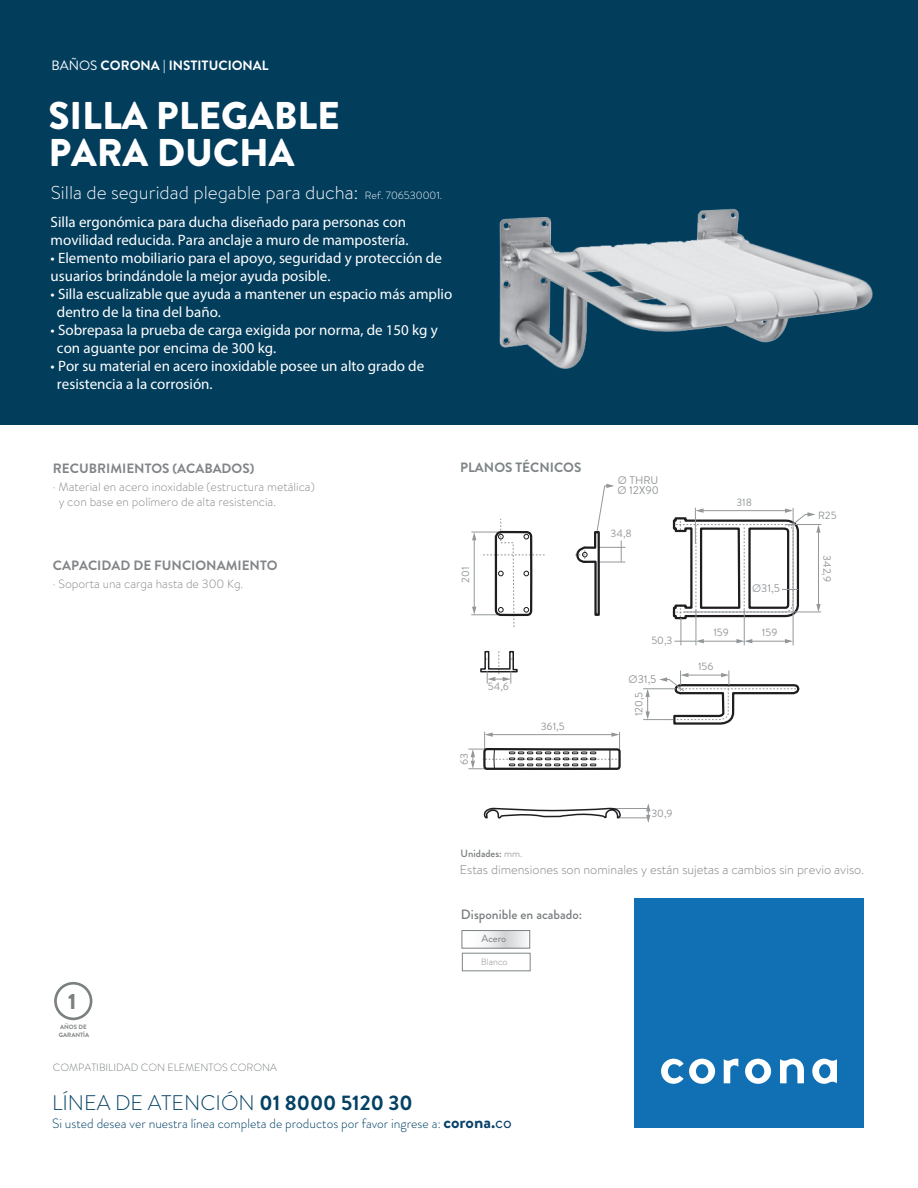
<style>
.page{position:relative;width:918px;height:1188px;background:#fff}
.page>*{position:absolute;margin:0;border:0;box-sizing:border-box;transform-origin:0 0}
.t1{font:900 38.7px/36.8px "Brandon Grotesque";color:#fff}
.t2{font:900 22.05px "Brandon Grotesque";color:#7b8081}
.t3{font:300 21.15px "Brandon Grotesque";color:#034165}
.t4{font:300 18.6px "Brandon Text";color:#fff}
.t5{font:700 18px "Brandon Grotesque";color:#084068}
.t6{font:15px/18px "Myriad Pro";color:#fff}
.t7{font:300 13.5px "Brandon Grotesque";color:#034165}
.t8{font:700 13.5px "Brandon Grotesque";color:#818587}
.t9{font:700 13.5px "Brandon Text";color:#fff}
.t10{font:500 13.5px "Brandon Grotesque";color:#7a7d7f}
.t11{font:700 13.5px "Brandon Grotesque";color:#7e8486}
.t12{font:300 12.6px "Brandon Text";color:#7b7f80}
.t13{font:300 12px/14.4px "Brandon Text";color:#818587}
.t14{font:11.1px/10.5px "Brandon Text";color:#939799}
.t15{font:10.5px "Brandon Text";color:#939799}
.t16{font:300 10.5px "Brandon Grotesque";color:#7a7f7f}
.t17{font:500 10.5px "Brandon Grotesque";color:#787c7e}
.t18{font:10.5px "Brandon Grotesque";color:#787e7e}
.t19{font:300 9px "Brandon Text";color:#818587}
.t20{font:700 6.15px/7.4px "Brandon Grotesque";color:#7b8081}
.s1{font-weight:400}
.s2{font-size:10.5px}
.s3{font-weight:700}
.s4{font-weight:300}
</style>
<div class="page">
<div style="left:0;top:0;width:918px;height:424px;background:#023d5c"></div>
<div style="left:634px;top:898px;width:230px;height:229px;background:#1070b3"></div>
<svg style="left:661px;top:1059px;width:54px;height:25px"></svg>
<svg style="left:745px;top:1059px;width:26px;height:25px"></svg>
<svg style="left:780px;top:1059px;width:24px;height:24px"></svg>
<svg style="left:812px;top:1059px;width:25px;height:25px"></svg>
<svg style="left:724px;top:1059px;width:14px;height:24px"></svg>
<svg style="left:54px;top:982px;width:38px;height:38px"></svg>
<svg style="left:485px;top:932px;width:40px;height:14px"></svg>
<div style="left:462px;top:930px;width:68px;height:18px;border:1px solid #7a8082"></div>
<img style="left:499px;top:208px;width:374px;height:161px">
<svg style="left:672px;top:508px;width:149px;height:137px"></svg>
<hr style="left:643px;top:688px;width:33px;height:1px;background:#939799">
<hr style="left:643px;top:719px;width:30px;height:1px;background:#939799">
<svg style="left:645px;top:689px;width:5px;height:30px"></svg>
<svg style="left:659px;top:671px;width:141px;height:54px"></svg>
<hr style="left:468px;top:749px;width:33px;height:1px;background:#939799">
<hr style="left:468px;top:768px;width:31px;height:1px;background:#939799">
<svg style="left:471px;top:749px;width:4px;height:20px"></svg>
<svg style="left:482px;top:732px;width:139px;height:38px"></svg>
<svg style="left:480px;top:650px;width:38px;height:34px"></svg>
<hr style="left:614px;top:808px;width:33px;height:1px;background:#939799">
<hr style="left:617px;top:817px;width:30px;height:1px;background:#939799">
<svg style="left:646px;top:803px;width:4px;height:20px"></svg>
<svg style="left:485px;top:807px;width:136px;height:12px"></svg>
<hr style="left:474px;top:539px;width:1px;height:69px;background:#939799">
<svg style="left:472px;top:533px;width:4px;height:7px"></svg>
<svg style="left:472px;top:607px;width:4px;height:7px"></svg>
<hr style="left:471px;top:614px;width:37px;height:1px;background:#939799">
<hr style="left:471px;top:532px;width:37px;height:1px;background:#939799">
<svg style="left:483px;top:518px;width:62px;height:109px"></svg>
<svg style="left:575px;top:484px;width:50px;height:132px"></svg>
<div style="left:462px;top:953px;width:68px;height:18px;border:1px solid #7e8587"></div>
<p class="t9" style="left:51px;top:56px;width:219px"><span class="s1">BAÑOS</span> CORONA | INSTITUCIONAL</p>
<h1 class="t1" style="left:48px;top:98px;width:293px">SILLA PLEGABLE<br>PARA DUCHA</h1>
<p class="t4" style="left:51px;top:180px;width:393px">Silla de seguridad plegable para ducha: <span class="s2">Ref. 706530001.</span></p>
<p class="t6" style="left:51px;top:213px;width:359px">Silla ergonómica para ducha diseñado para personas con movilidad reducida. Para anclaje a muro de mampostería.</p>
<p class="t6" style="left:51px;top:249px;width:393px">• Elemento mobiliario para el apoyo, seguridad y protección de usuarios brindándole la mejor ayuda posible.</p>
<p class="t6" style="left:57px;top:285px;width:397px;text-indent:-6px">• Silla escualizable que ayuda a mantener un espacio más amplio dentro de la tina del baño.</p>
<p class="t6" style="left:57px;top:321px;width:382px;text-indent:-6px">• Sobrepasa la prueba de carga exigida por norma, de 150 kg y con aguante por encima de 300 kg.</p>
<p class="t6" style="left:57px;top:357px;width:369px;text-indent:-6px">• Por su material en acero inoxidable posee un alto grado de resistencia a la corrosión.</p>
<p class="t8" style="left:53px;top:459px;width:203px">RECUBRIMIENTOS (ACABADOS)</p>
<p class="t13" style="left:59px;top:480px;width:258px;text-indent:-6px">· Material en acero inoxidable (estructura metálica) y con base en polímero de alta resistencia.</p>
<p class="t8" style="left:53px;top:556px;width:226px">CAPACIDAD DE FUNCIONAMIENTO</p>
<p class="t13" style="left:53px;top:576px;width:192px">· Soporta una carga hasta de 300 Kg.</p>
<h2 class="t2" style="left:68px;top:985px;width:10px">1</h2>
<p class="t20" style="left:59px;top:1023px;width:32px">AÑOS DE<br>GARANTÍA</p>
<p class="t16" style="left:53px;top:1061px;width:226px">COMPATIBILIDAD CON ELEMENTOS CORONA</p>
<h3 class="t3" style="left:52px;top:1088px;width:362px">LÍNEA DE ATENCIÓN <span class="s3">01 8000 5120 30</span></h3>
<p class="t11" style="left:460px;top:458px;width:123px">PLANOS TÉCNICOS</p>
<p class="t15" style="left:458px;top:583px;width:18px;rotate:-90deg">201</p>
<p class="t15" style="left:488px;top:679px;width:23px">54,6</p>
<p class="t15" style="left:457px;top:765px;width:13px;rotate:-90deg">63</p>
<p class="t15" style="left:541px;top:719px;width:25px">361,5</p>
<p class="t17" style="left:461px;top:846px;width:63px">Unidades: <span class="s4">mm.</span></p>
<p class="t14" style="left:617px;top:475px;width:43px">Ø THRU<br>Ø 12X90</p>
<p class="t15" style="left:611px;top:526px;width:23px">34,8</p>
<p class="t15" style="left:651px;top:634px;width:23px">50,3</p>
<p class="t14" style="left:629px;top:674px;width:29px">Ø31,5</p>
<p class="t15" style="left:632px;top:716px;width:26px;rotate:-90deg">120,5</p>
<p class="t15" style="left:736px;top:495px;width:17px">318</p>
<p class="t14" style="left:752px;top:583px;width:29px">Ø31,5</p>
<p class="t15" style="left:713px;top:625px;width:17px">159</p>
<p class="t15" style="left:762px;top:625px;width:17px">159</p>
<p class="t15" style="left:698px;top:659px;width:17px">156</p>
<p class="t15" style="left:651px;top:806px;width:23px">30,9</p>
<p class="t15" style="left:818px;top:508px;width:20px">R25</p>
<p class="t15" style="left:834px;top:555px;width:28px;rotate:90deg">342,9</p>
<p class="t12" style="left:460px;top:861px;width:406px">Estas dimensiones son nominales y están sujetas a cambios sin previo aviso.</p>
<p class="t10" style="left:461px;top:905px;width:123px">Disponible en acabado:</p>
<p class="t18" style="left:481px;top:931px;width:26px">Acero</p>
<p class="t19" style="left:481px;top:956px;width:28px">Blanco</p>
<p class="t7" style="left:52px;top:1114px;width:391px">Si usted desea ver nuestra línea completa de productos por favor ingrese a:</p>
<p class="t5" style="left:443px;top:1109px;width:70px">corona.<span class="s1">co</span></p>
</div>
